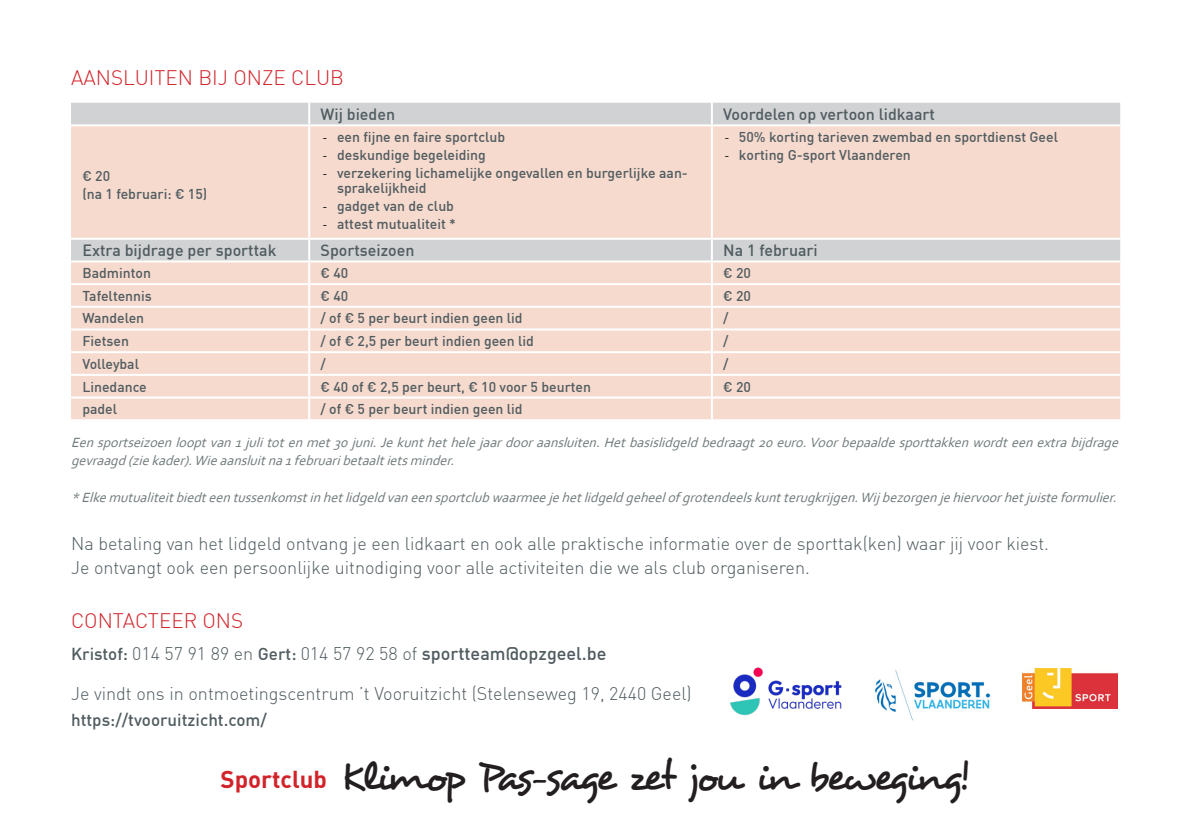
<style>
.page{position:relative;width:1190px;height:840px;background:#fff}
.page>*{position:absolute;margin:0;border:0;box-sizing:border-box;transform-origin:0 0}
.Normal__Web{font:42px "Desyrel";letter-spacing:-.085em;color:#231f20}
.t1{font:300 20.6px "DIN";color:#d1232a}
.t2{font:300 18px "DIN";color:#505c60}
.t3{font:500 17px "DIN";color:#505c60}
.t4{font:500 16px "DIN";color:#505c60}
.t5{font:500 14px/15.2px "DIN";color:#505c60}
.t6{font:italic 14px/18px "Corbel";color:#6f797a}
.s1{font-family:"Calibri";font-weight:400;color:#231f20}
.s2{font-weight:500;font-size:17px}
.s3{font-weight:500}
.s4{font-family:"DIN";font-weight:700;font-size:24px;color:#d1232a}
</style>
<div class="page">
<div style="left:71px;top:103px;width:1049px;height:21px;background:#d1d2d4"></div>
<svg style="left:71px;top:126px;width:1049px;height:293px;background:#f4d9ce"></svg>
<hr style="left:308px;top:103px;width:2px;height:21px;background:#fff">
<hr style="left:711px;top:103px;width:2px;height:21px;background:#fff">
<hr style="left:308px;top:126px;width:2px;height:112px;background:#fff">
<hr style="left:711px;top:126px;width:2px;height:112px;background:#fff">
<hr style="left:71px;top:238px;width:238px;height:2px;background:#fff">
<hr style="left:309px;top:238px;width:403px;height:2px;background:#fff">
<hr style="left:308px;top:240px;width:2px;height:20px;background:#fff">
<hr style="left:712px;top:238px;width:408px;height:2px;background:#fff">
<hr style="left:711px;top:240px;width:2px;height:20px;background:#fff">
<hr style="left:71px;top:260px;width:238px;height:2px;background:#fff">
<hr style="left:309px;top:260px;width:403px;height:2px;background:#fff">
<hr style="left:308px;top:262px;width:2px;height:21px;background:#fff">
<hr style="left:712px;top:260px;width:408px;height:2px;background:#fff">
<hr style="left:711px;top:262px;width:2px;height:21px;background:#fff">
<hr style="left:71px;top:283px;width:238px;height:2px;background:#fff">
<hr style="left:309px;top:283px;width:403px;height:2px;background:#fff">
<hr style="left:308px;top:285px;width:2px;height:21px;background:#fff">
<hr style="left:712px;top:283px;width:408px;height:2px;background:#fff">
<hr style="left:711px;top:285px;width:2px;height:21px;background:#fff">
<hr style="left:71px;top:306px;width:238px;height:2px;background:#fff">
<hr style="left:309px;top:306px;width:403px;height:2px;background:#fff">
<hr style="left:308px;top:308px;width:2px;height:20px;background:#fff">
<hr style="left:712px;top:306px;width:408px;height:2px;background:#fff">
<hr style="left:711px;top:308px;width:2px;height:20px;background:#fff">
<hr style="left:71px;top:328px;width:238px;height:2px;background:#fff">
<hr style="left:309px;top:328px;width:403px;height:2px;background:#fff">
<hr style="left:308px;top:330px;width:2px;height:21px;background:#fff">
<hr style="left:712px;top:328px;width:408px;height:2px;background:#fff">
<hr style="left:711px;top:330px;width:2px;height:21px;background:#fff">
<hr style="left:71px;top:351px;width:238px;height:2px;background:#fff">
<hr style="left:309px;top:351px;width:403px;height:2px;background:#fff">
<hr style="left:308px;top:353px;width:2px;height:21px;background:#fff">
<hr style="left:712px;top:351px;width:408px;height:2px;background:#fff">
<hr style="left:711px;top:353px;width:2px;height:21px;background:#fff">
<hr style="left:71px;top:374px;width:238px;height:2px;background:#fff">
<hr style="left:309px;top:374px;width:403px;height:2px;background:#fff">
<hr style="left:308px;top:376px;width:2px;height:21px;background:#fff">
<hr style="left:712px;top:374px;width:408px;height:2px;background:#fff">
<hr style="left:711px;top:376px;width:2px;height:21px;background:#fff">
<hr style="left:71px;top:397px;width:238px;height:2px;background:#fff">
<hr style="left:309px;top:397px;width:403px;height:2px;background:#fff">
<hr style="left:308px;top:399px;width:2px;height:20px;background:#fff">
<hr style="left:712px;top:397px;width:408px;height:2px;background:#fff">
<hr style="left:711px;top:399px;width:2px;height:20px;background:#fff">
<img style="left:1022px;top:669px;width:96px;height:39px">
<img style="left:874px;top:670px;width:117px;height:51px">
<img style="left:730px;top:667px;width:112px;height:49px">
<p class="t1" style="left:71px;top:65px;width:274px">AANSLUITEN BIJ ONZE CLUB</p>
<p class="t4" style="left:320px;top:104px;width:76px">Wij bieden</p>
<p class="t4" style="left:723px;top:104px;width:213px">Voordelen op vertoon lidkaart</p>
<p class="t5" style="left:82px;top:168px;width:29px">€ 20</p>
<p class="t5" style="left:82px;top:186px;width:126px">(na 1 februari: € 15)</p>
<p class="t5" style="left:323px;top:129px;width:184px"><span class="s1">-</span> een fijne en faire sportclub</p>
<p class="t5" style="left:323px;top:147px;width:164px"><span class="s1">-</span> deskundige begeleiding</p>
<p class="t5" style="left:337px;top:165px;width:352px;text-indent:-14px"><span class="s1">-</span> verzekering lichamelijke ongevallen en burgerlijke aan&shy;sprakelijkheid</p>
<p class="t5" style="left:323px;top:198px;width:133px"><span class="s1">-</span> gadget van de club</p>
<p class="t5" style="left:323px;top:216px;width:135px"><span class="s1">-</span> attest mutualiteit *</p>
<p class="t5" style="left:724px;top:129px;width:335px"><span class="s1">-</span> 50% korting tarieven zwembad en sportdienst Geel</p>
<p class="t5" style="left:724px;top:147px;width:188px"><span class="s1">-</span> korting G-sport Vlaanderen</p>
<p class="t4" style="left:82px;top:240px;width:196px">Extra bijdrage per sporttak</p>
<p class="t4" style="left:320px;top:240px;width:96px">Sportseizoen</p>
<p class="t4" style="left:723px;top:240px;width:96px">Na 1 februari</p>
<p class="t5" style="left:82px;top:265px;width:70px">Badminton</p>
<p class="t5" style="left:320px;top:265px;width:29px">€ 40</p>
<p class="t5" style="left:723px;top:265px;width:29px">€ 20</p>
<p class="t5" style="left:82px;top:288px;width:71px">Tafeltennis</p>
<p class="t5" style="left:320px;top:288px;width:29px">€ 40</p>
<p class="t5" style="left:723px;top:288px;width:29px">€ 20</p>
<p class="t5" style="left:82px;top:310px;width:63px">Wandelen</p>
<p class="t5" style="left:320px;top:310px;width:204px">/ of € 5 per beurt indien geen lid</p>
<p class="t5" style="left:723px;top:310px;width:7px">/</p>
<p class="t5" style="left:82px;top:333px;width:48px">Fietsen</p>
<p class="t5" style="left:320px;top:333px;width:215px">/ of € 2,5 per beurt indien geen lid</p>
<p class="t5" style="left:723px;top:333px;width:7px">/</p>
<p class="t5" style="left:82px;top:356px;width:58px">Volleybal</p>
<p class="t5" style="left:320px;top:356px;width:7px">/</p>
<p class="t5" style="left:723px;top:356px;width:7px">/</p>
<p class="t5" style="left:82px;top:378px;width:66px">Linedance</p>
<p class="t5" style="left:320px;top:378px;width:272px">€ 40 of € 2,5 per beurt, € 10 voor 5 beurten</p>
<p class="t5" style="left:723px;top:378px;width:29px">€ 20</p>
<p class="t5" style="left:82px;top:401px;width:36px">padel</p>
<p class="t5" style="left:320px;top:401px;width:204px">/ of € 5 per beurt indien geen lid</p>
<p class="t6" style="left:71px;top:433px;width:1053px">Eensportseizoenlooptvan1julitotenmet30juni.Jekunthethelejaardooraansluiten.Hetbasislidgeldbedraagt20euro.Voorbepaaldesporttakkenwordteenextrabijdrage gevraagd(ziekader).Wieaansluitna1februaribetaaltietsminder.</p>
<p class="t6" style="left:71px;top:488px;width:1051px">*Elkemutualiteitbiedteentussenkomstinhetlidgeldvaneensportclubwaarmeejehetlidgeldgeheelofgrotendeelskuntterugkrijgen.Wij bezorgenjehiervoorhetjuisteformulier.</p>
<p class="t2" style="left:71px;top:533px;width:979px">Na betaling van het lidgeld ontvang je een lidkaart en ook alle praktische informatie over de sporttak(ken) waar jij voor kiest.</p>
<p class="t2" style="left:71px;top:557px;width:740px">Je ontvangt ook een persoonlijke uitnodiging voor alle activiteiten die we als club organiseren.</p>
<p class="t1" style="left:71px;top:608px;width:174px">CONTACTEER ONS</p>
<p class="t2" style="left:71px;top:643px;width:537px"><span class="s2">Kristof:</span> 014 57 91 89 en <span class="s2">Gert:</span> 014 57 92 58 of <span class="s3">sportteam@opzgeel.be</span></p>
<p class="t2" style="left:71px;top:683px;width:622px">Je vindt ons in ontmoetingscentrum ’t Vooruitzicht (Stelenseweg 19, 2440 Geel)</p>
<p class="t3" style="left:71px;top:709px;width:197px">https://tvooruitzicht.com/</p>
<p class="Normal__Web" style="left:220px;top:750px;width:749px"><span class="s4">Sportclub</span> Klimop Pas-sage zet jou in beweging!</p>
</div>
